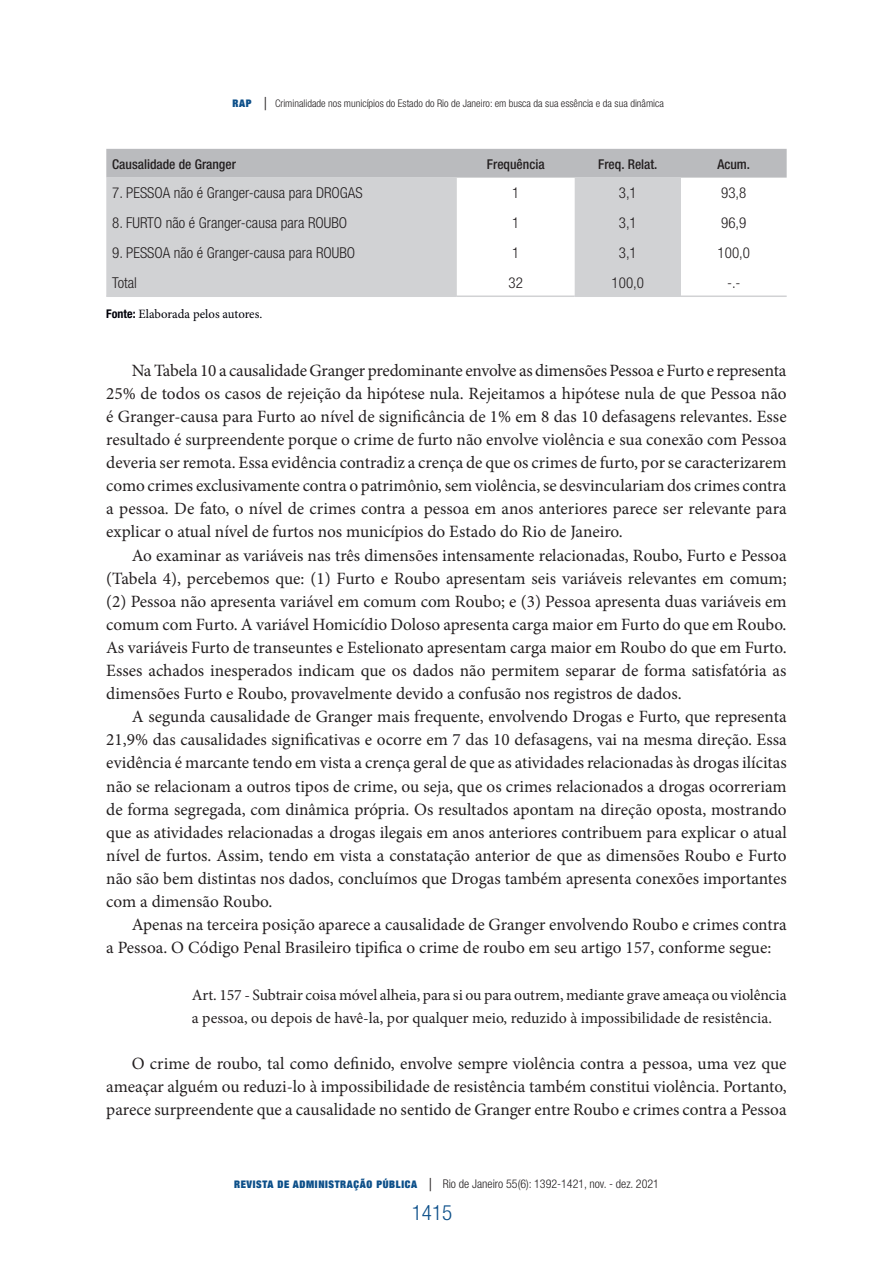
<style>
.page{position:relative;width:893px;height:1263px;background:#fff}
.page>*{position:absolute;margin:0;border:0;box-sizing:border-box;transform-origin:0 0}
.t1{font:300 condensed 21px "Helvetica Neue LT Std";color:#0c4f89}
.t2{font:17.25px/23.1px "Minion Pro";color:#231f20;text-align:justify}
.t3{font:15.75px/23.1px "Minion Pro";letter-spacing:-.005em;color:#231f20}
.t4{font:300 condensed 15px "Helvetica Neue LT Std";color:#231f20}
.t5{font:500 condensed 13.5px "Helvetica Neue LT Std";color:#231f20}
.t6{font:12.75px "Minion Pro";color:#000009}
.t7{font:300 condensed 12px "Helvetica Neue LT Std";color:#231f20}
.t8{font:300 condensed 10.5px "Helvetica Neue LT Std";color:#231f20}
.s1{font-family:"Helvetica Neue";font-weight:900;font-stretch:expanded;color:#0c4f89}
.s2{font-size:18px}
.s3{font-family:"Helvetica Neue LT Std";font-weight:700;font-stretch:condensed;font-size:12px}
.s4{font-family:"Helvetica Neue";font-weight:900;font-stretch:expanded;font-size:10.5px;color:#0c4f89}
</style>
<div class="page">
<div style="left:106px;top:149px;width:681px;height:29px;background:#babbbe"></div>
<svg style="left:106px;top:178px;width:575px;height:117px;fill:#d1d2d4"></svg>
<hr style="left:106px;top:295px;width:351px;height:2px;background:#d1d2d4">
<hr style="left:457px;top:295px;width:118px;height:2px;background:#d1d2d4">
<hr style="left:575px;top:295px;width:106px;height:2px;background:#d1d2d4">
<hr style="left:681px;top:295px;width:106px;height:2px;background:#d1d2d4">
<p class="t8" style="left:232px;top:98px;width:433px"><span class="s1">RAP</span> <span class="s2">|</span> Criminalidade nos municípios do Estado do Rio de Janeiro: em busca da sua essência e da sua dinâmica</p>
<p class="t5" style="left:112px;top:156px;width:125px">Causalidade de Granger</p>
<p class="t5" style="left:487px;top:156px;width:59px">Frequência</p>
<p class="t5" style="left:598px;top:156px;width:61px">Freq. Relat.</p>
<p class="t5" style="left:717px;top:156px;width:34px">Acum.</p>
<p class="t4" style="left:112px;top:184px;width:252px">7. PESSOA não é Granger-causa para DROGAS</p>
<p class="t4" style="left:512px;top:184px;width:9px">1</p>
<p class="t4" style="left:619px;top:184px;width:19px">3,1</p>
<p class="t4" style="left:721px;top:184px;width:27px">93,8</p>
<p class="t4" style="left:112px;top:214px;width:236px">8. FURTO não é Granger-causa para ROUBO</p>
<p class="t4" style="left:512px;top:214px;width:9px">1</p>
<p class="t4" style="left:619px;top:214px;width:19px">3,1</p>
<p class="t4" style="left:721px;top:214px;width:27px">96,9</p>
<p class="t4" style="left:112px;top:244px;width:244px">9. PESSOA não é Granger-causa para ROUBO</p>
<p class="t4" style="left:512px;top:244px;width:9px">1</p>
<p class="t4" style="left:619px;top:244px;width:19px">3,1</p>
<p class="t4" style="left:718px;top:244px;width:34px">100,0</p>
<p class="t4" style="left:112px;top:274px;width:26px">Total</p>
<p class="t4" style="left:509px;top:274px;width:16px">32</p>
<p class="t4" style="left:612px;top:274px;width:34px">100,0</p>
<p class="t4" style="left:727px;top:274px;width:15px">-.-</p>
<p class="t6" style="left:106px;top:305px;width:157px"><span class="s3">Fonte:</span> Elaborada pelos autores.</p>
<p class="t2" style="left:106px;top:359px;width:682px;text-indent:26px">Na Tabela 10 a causalidade Granger predominante envolve as dimensões Pessoa e Furto e representa 25% de todos os casos de rejeição da hipótese nula. Rejeitamos a hipótese nula de que Pessoa não é Granger-causa para Furto ao nível de significância de 1% em 8 das 10 defasagens relevantes. Esse resultado é surpreendente porque o crime de furto não envolve violência e sua conexão com Pessoa deveria ser remota. Essa evidência contradiz a crença de que os crimes de furto, por se caracterizarem como crimes exclusivamente contra o patrimônio, sem violência, se desvinculariam dos crimes contra a pessoa. De fato, o nível de crimes contra a pessoa em anos anteriores parece ser relevante para explicar o atual nível de furtos nos municípios do Estado do Rio de Janeiro.</p>
<p class="t2" style="left:106px;top:543px;width:682px;text-indent:26px">Ao examinar as variáveis nas três dimensões intensamente relacionadas, Roubo, Furto e Pessoa (Tabela 4), percebemos que: (1) Furto e Roubo apresentam seis variáveis relevantes em comum; (2) Pessoa não apresenta variável em comum com Roubo; e (3) Pessoa apresenta duas variáveis em comum com Furto. A variável Homicídio Doloso apresenta carga maior em Furto do que em Roubo.<br>As variáveis Furto de transeuntes e Estelionato apresentam carga maior em Roubo do que em Furto.<br>Esses achados inesperados indicam que os dados não permitem separar de forma satisfatória as dimensões Furto e Roubo, provavelmente devido a confusão nos registros de dados.</p>
<p class="t2" style="left:106px;top:705px;width:682px;text-indent:26px">A segunda causalidade de Granger mais frequente, envolvendo Drogas e Furto, que representa 21,9% das causalidades significativas e ocorre em 7 das 10 defasagens, vai na mesma direção. Essa evidência é marcante tendo em vista a crença geral de que as atividades relacionadas às drogas ilícitas não se relacionam a outros tipos de crime, ou seja, que os crimes relacionados a drogas ocorreriam de forma segregada, com dinâmica própria. Os resultados apontam na direção oposta, mostrando que as atividades relacionadas a drogas ilegais em anos anteriores contribuem para explicar o atual nível de furtos. Assim, tendo em vista a constatação anterior de que as dimensões Roubo e Furto não são bem distintas nos dados, concluímos que Drogas também apresenta conexões importantes com a dimensão Roubo.</p>
<p class="t2" style="left:106px;top:913px;width:682px;text-indent:26px">Apenas na terceira posição aparece a causalidade de Granger envolvendo Roubo e crimes contra a Pessoa. O Código Penal Brasileiro tipifica o crime de roubo em seu artigo 157, conforme segue:</p>
<p class="t3" style="left:192px;top:983px;width:596px">Art. 157 - Subtrair coisa móvel alheia, para si ou para outrem, mediante grave ameaça ou violência a pessoa, ou depois de havê-la, por qualquer meio, reduzido à impossibilidade de resistência.</p>
<p class="t2" style="left:106px;top:1052px;width:682px;text-indent:26px">O crime de roubo, tal como definido, envolve sempre violência contra a pessoa, uma vez que ameaçar alguém ou reduzi-lo à impossibilidade de resistência também constitui violência. Portanto, parece surpreendente que a causalidade no sentido de Granger entre Roubo e crimes contra a Pessoa</p>
<p class="t7" style="left:234px;top:1176px;width:426px"><span class="s4">REVISTA DE ADMINISTRAÇÃO PÚBLICA</span> <span class="s2">|</span> Rio de Janeiro 55(6): 1392-1421, nov. - dez. 2021</p>
<p class="t1" style="left:412px;top:1200px;width:42px">1415</p>
</div>
